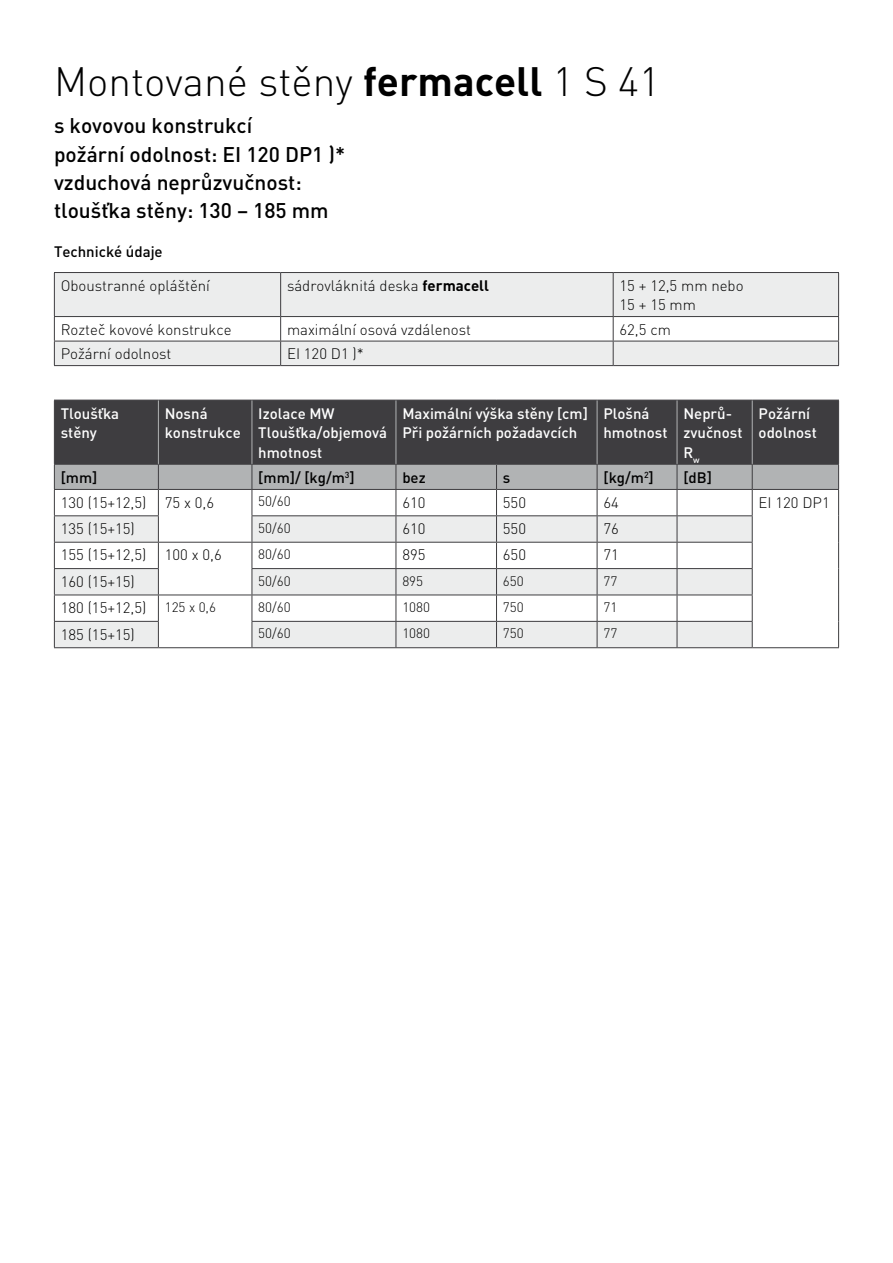
<style>
.page{position:relative;width:893px;height:1263px;background:#fff}
.page>*{position:absolute;margin:0;border:0;box-sizing:border-box;transform-origin:0 0}
.t1{font:300 40.5px "DINCE";color:#000}
.t2{font:500 21px/28.2px "DINCE";color:#000}
.t3{font:300 15px/19.5px "DINCE";color:#000}
.t4{font:500 15px/19.5px "DINCE";color:#fff}
.t5{font:500 15px "DINCE";color:#000}
.t6{font:300 13.5px "DINCE";color:#000}
.s1{font-weight:700}
.s2{font-size:13.5px}
</style>
<div class="page">
<svg style="left:55px;top:273px;width:783px;height:92px;fill:#eceded"></svg>
<hr style="left:54px;top:272px;width:227px;height:1px;background:#3e3d40">
<hr style="left:54px;top:273px;width:1px;height:43px;background:#3e3d40">
<hr style="left:281px;top:272px;width:332px;height:1px;background:#3e3d40">
<hr style="left:280px;top:273px;width:1px;height:43px;background:#3e3d40">
<hr style="left:613px;top:272px;width:226px;height:1px;background:#3e3d40">
<hr style="left:613px;top:273px;width:1px;height:43px;background:#3e3d40">
<hr style="left:838px;top:273px;width:1px;height:43px;background:#3e3d40">
<hr style="left:54px;top:316px;width:227px;height:1px;background:#3e3d40">
<hr style="left:281px;top:316px;width:332px;height:1px;background:#3e3d40">
<hr style="left:613px;top:316px;width:226px;height:1px;background:#3e3d40">
<hr style="left:54px;top:341px;width:227px;height:1px;background:#3e3d40">
<svg style="left:54px;top:317px;width:1px;height:48px"></svg>
<hr style="left:281px;top:341px;width:332px;height:1px;background:#3e3d40">
<svg style="left:280px;top:317px;width:1px;height:48px"></svg>
<hr style="left:613px;top:341px;width:226px;height:1px;background:#3e3d40">
<svg style="left:613px;top:317px;width:1px;height:48px"></svg>
<svg style="left:838px;top:317px;width:1px;height:48px"></svg>
<hr style="left:54px;top:365px;width:227px;height:1px;background:#3e3d40">
<hr style="left:281px;top:365px;width:332px;height:1px;background:#3e3d40">
<hr style="left:613px;top:365px;width:226px;height:1px;background:#3e3d40">
<div style="left:55px;top:401px;width:783px;height:63px;background:#3e3d40"></div>
<svg style="left:54px;top:465px;width:785px;height:182px"></svg>
<hr style="left:54px;top:647px;width:104px;height:1px;background:#3e3d40">
<hr style="left:158px;top:647px;width:94px;height:1px;background:#3e3d40">
<hr style="left:252px;top:647px;width:144px;height:1px;background:#3e3d40">
<hr style="left:396px;top:647px;width:100px;height:1px;background:#3e3d40">
<hr style="left:496px;top:647px;width:101px;height:1px;background:#3e3d40">
<hr style="left:597px;top:647px;width:80px;height:1px;background:#3e3d40">
<hr style="left:677px;top:647px;width:75px;height:1px;background:#3e3d40">
<hr style="left:752px;top:647px;width:87px;height:1px;background:#3e3d40">
<hr style="left:54px;top:400px;width:104px;height:1px;background:#3e3d40">
<hr style="left:54px;top:400px;width:1px;height:64px;background:#3e3d40">
<hr style="left:158px;top:400px;width:94px;height:1px;background:#3e3d40">
<hr style="left:252px;top:400px;width:144px;height:1px;background:#3e3d40">
<hr style="left:396px;top:400px;width:100px;height:1px;background:#3e3d40">
<hr style="left:496px;top:400px;width:101px;height:1px;background:#3e3d40">
<hr style="left:597px;top:400px;width:80px;height:1px;background:#3e3d40">
<hr style="left:677px;top:400px;width:75px;height:1px;background:#3e3d40">
<hr style="left:752px;top:400px;width:87px;height:1px;background:#3e3d40">
<hr style="left:838px;top:400px;width:1px;height:64px;background:#3e3d40">
<hr style="left:54px;top:464px;width:104px;height:1px;background:#3e3d40">
<hr style="left:158px;top:464px;width:94px;height:1px;background:#3e3d40">
<hr style="left:252px;top:464px;width:144px;height:1px;background:#3e3d40">
<hr style="left:396px;top:464px;width:100px;height:1px;background:#3e3d40">
<hr style="left:496px;top:464px;width:101px;height:1px;background:#3e3d40">
<hr style="left:597px;top:464px;width:80px;height:1px;background:#3e3d40">
<hr style="left:677px;top:464px;width:75px;height:1px;background:#3e3d40">
<hr style="left:752px;top:464px;width:87px;height:1px;background:#3e3d40">
<hr style="left:158px;top:400px;width:1px;height:64px;background:#b1b3b4">
<hr style="left:252px;top:400px;width:1px;height:64px;background:#b1b3b4">
<hr style="left:396px;top:400px;width:1px;height:64px;background:#b1b3b4">
<hr style="left:597px;top:400px;width:1px;height:64px;background:#b1b3b4">
<hr style="left:677px;top:400px;width:1px;height:64px;background:#b1b3b4">
<hr style="left:752px;top:400px;width:1px;height:64px;background:#b1b3b4">
<h1 class="t1" style="left:54px;top:56px;width:607px">Montované stěny <span class="s1">fermacell</span> 1 S 41</h1>
<h2 class="t2" style="left:54px;top:111px;width:293px">s kovovou konstrukcí<br>požární odolnost: EI 120 DP1 )* vzduchová neprůzvučnost: tloušťka stěny: 130 – 185 mm</h2>
<p class="t5" style="left:54px;top:242px;width:110px">Technické údaje</p>
<p class="t3" style="left:61px;top:276px;width:151px">Oboustranné opláštění</p>
<p class="t3" style="left:287px;top:276px;width:203px">sádrovláknitá deska <span class="s1">fermacell</span></p>
<p class="t3" style="left:620px;top:276px;width:125px">15 + 12,5 mm nebo<br>15 + 15 mm</p>
<p class="t3" style="left:61px;top:320px;width:172px">Rozteč kovové konstrukce</p>
<p class="t3" style="left:287px;top:320px;width:186px">maximální osová vzdálenost</p>
<p class="t3" style="left:620px;top:320px;width:53px">62,5 cm</p>
<p class="t3" style="left:61px;top:344px;width:112px">Požární odolnost</p>
<p class="t3" style="left:287px;top:344px;width:78px">EI 120 D1 )*</p>
<p class="t4" style="left:61px;top:403px;width:60px">Tloušťka stěny</p>
<p class="t4" style="left:165px;top:403px;width:78px">Nosná konstrukce</p>
<p class="t4" style="left:258px;top:403px;width:130px">Izolace MW<br>Tloušťka/objemová hmotnost</p>
<p class="t4" style="left:402px;top:403px;width:187px">Maximální výška stěny [cm]<br>Při požárních požadavcích</p>
<p class="t4" style="left:603px;top:403px;width:66px">Plošná hmotnost</p>
<p class="t4" style="left:683px;top:403px;width:61px">Neprů&shy;zvučnost<br>R<sub>w</sub></p>
<p class="t4" style="left:759px;top:403px;width:60px">Požární odolnost</p>
<p class="t5" style="left:61px;top:468px;width:38px">[mm]</p>
<p class="t5" style="left:258px;top:468px;width:98px">[mm]/ [kg/m<sup>3</sup>]</p>
<p class="t5" style="left:402px;top:468px;width:25px">bez</p>
<p class="t5" style="left:503px;top:468px;width:9px">s</p>
<p class="t5" style="left:603px;top:468px;width:52px">[kg/m<sup>2</sup>]</p>
<p class="t5" style="left:683px;top:468px;width:30px">[dB]</p>
<p class="t3" style="left:61px;top:492px;width:155px">130 (15+12,5) 75 x 0,6</p>
<p class="t6" style="left:258px;top:493px;width:34px">50/60</p>
<p class="t3" style="left:402px;top:492px;width:25px">610</p>
<p class="t3" style="left:503px;top:492px;width:25px">550</p>
<p class="t3" style="left:603px;top:492px;width:17px">64</p>
<p class="t3" style="left:759px;top:492px;width:73px">EI 120 DP1</p>
<p class="t3" style="left:61px;top:519px;width:76px">135 (15+15)</p>
<p class="t6" style="left:258px;top:519px;width:34px">50/60</p>
<p class="t3" style="left:402px;top:519px;width:25px">610</p>
<p class="t3" style="left:503px;top:519px;width:25px">550</p>
<p class="t3" style="left:603px;top:519px;width:17px">76</p>
<p class="t3" style="left:61px;top:545px;width:162px">155 (15+12,5) 100 x 0,6</p>
<p class="t6" style="left:258px;top:546px;width:34px">80/60</p>
<p class="t3" style="left:402px;top:545px;width:25px">895</p>
<p class="t3" style="left:503px;top:545px;width:25px">650</p>
<p class="t3" style="left:603px;top:545px;width:17px">71</p>
<p class="t3" style="left:61px;top:572px;width:76px">160 (15+15)</p>
<p class="t6" style="left:258px;top:572px;width:34px">50/60</p>
<p class="t6" style="left:402px;top:572px;width:22px">895</p>
<p class="t6" style="left:503px;top:572px;width:22px">650</p>
<p class="t6" style="left:603px;top:572px;width:15px">77</p>
<p class="t3" style="left:61px;top:598px;width:157px">180 (15+12,5) <span class="s2">125 x 0,6</span></p>
<p class="t6" style="left:258px;top:599px;width:34px">80/60</p>
<p class="t6" style="left:402px;top:599px;width:29px">1080</p>
<p class="t6" style="left:503px;top:599px;width:22px">750</p>
<p class="t6" style="left:603px;top:599px;width:15px">71</p>
<p class="t3" style="left:61px;top:624px;width:76px">185 (15+15)</p>
<p class="t6" style="left:258px;top:625px;width:34px">50/60</p>
<p class="t6" style="left:402px;top:625px;width:29px">1080</p>
<p class="t6" style="left:503px;top:625px;width:22px">750</p>
<p class="t6" style="left:603px;top:625px;width:15px">77</p>
</div>
